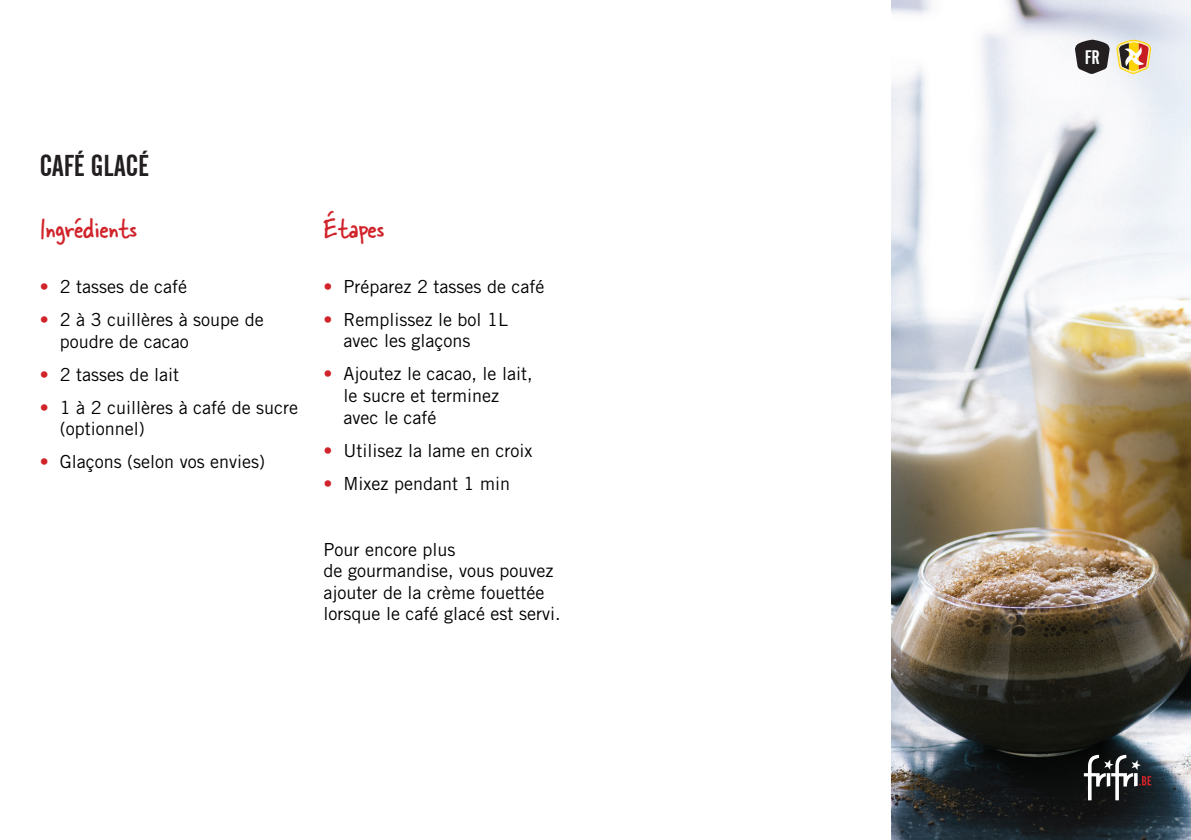
<style>
.page{position:relative;width:1191px;height:840px;background:#fff}
.page>*{position:absolute;margin:0;border:0;box-sizing:border-box;transform-origin:0 0}
.t1{font:30px "Skippy Sharp";color:#d1232a}
.t2{font:30px "Alternate Gothic No 2 BT";color:#231f20}
.t3{font:19.6px "Alternate Gothic No 2 BT";color:#fff}
.t4{font:18px/21.6px "Trade Gothic";color:#000}
.s1{color:#d1232a}
</style>
<div class="page">
<img style="left:891px;top:0;width:300px;height:839px">
<svg style="left:1116px;top:40px;width:35px;height:34px"></svg>
<svg style="left:1074px;top:40px;width:35px;height:34px"></svg>
<svg style="left:1083px;top:754px;width:68px;height:45px"></svg>
<h1 class="t2" style="left:40px;top:149px;width:111px">CAFÉ GLACÉ</h1>
<h1 class="t1" style="left:40px;top:207px;width:99px">Ingrédients</h1>
<p class="t4" style="left:40px;top:275px;width:149px"><span class="s1">•</span> 2 tasses de café</p>
<p class="t4" style="left:60px;top:308px;width:205px;text-indent:-20px"><span class="s1">•</span> 2 à 3 cuillères à soupe de poudre de cacao</p>
<p class="t4" style="left:40px;top:363px;width:141px"><span class="s1">•</span> 2 tasses de lait</p>
<p class="t4" style="left:60px;top:396px;width:240px;text-indent:-20px"><span class="s1">•</span> 1 à 2 cuillères à café de sucre (optionnel)</p>
<p class="t4" style="left:40px;top:450px;width:227px"><span class="s1">•</span> Glaçons (selon vos envies)</p>
<h1 class="t1" style="left:323px;top:207px;width:62px">Étapes</h1>
<p class="t4" style="left:323px;top:275px;width:222px"><span class="s1">•</span> Préparez 2 tasses de café</p>
<p class="t4" style="left:343px;top:308px;width:166px;text-indent:-20px"><span class="s1">•</span> Remplissez le bol 1L avec les glaçons</p>
<p class="t4" style="left:343px;top:363px;width:190px;text-indent:-20px"><span class="s1">•</span> Ajoutez le cacao, le lait, le sucre et terminez avec le café</p>
<p class="t4" style="left:323px;top:439px;width:210px"><span class="s1">•</span> Utilisez la lame en croix</p>
<p class="t4" style="left:323px;top:472px;width:188px"><span class="s1">•</span> Mixez pendant 1 min</p>
<p class="t4" style="left:323px;top:537px;width:238px">Pour encore plus<br>de gourmandise, vous pouvez ajouter de la crème fouettée lorsque le café glacé est servi.</p>
<p class="t3" style="left:1085px;top:46px;width:16px">FR</p>
</div>
